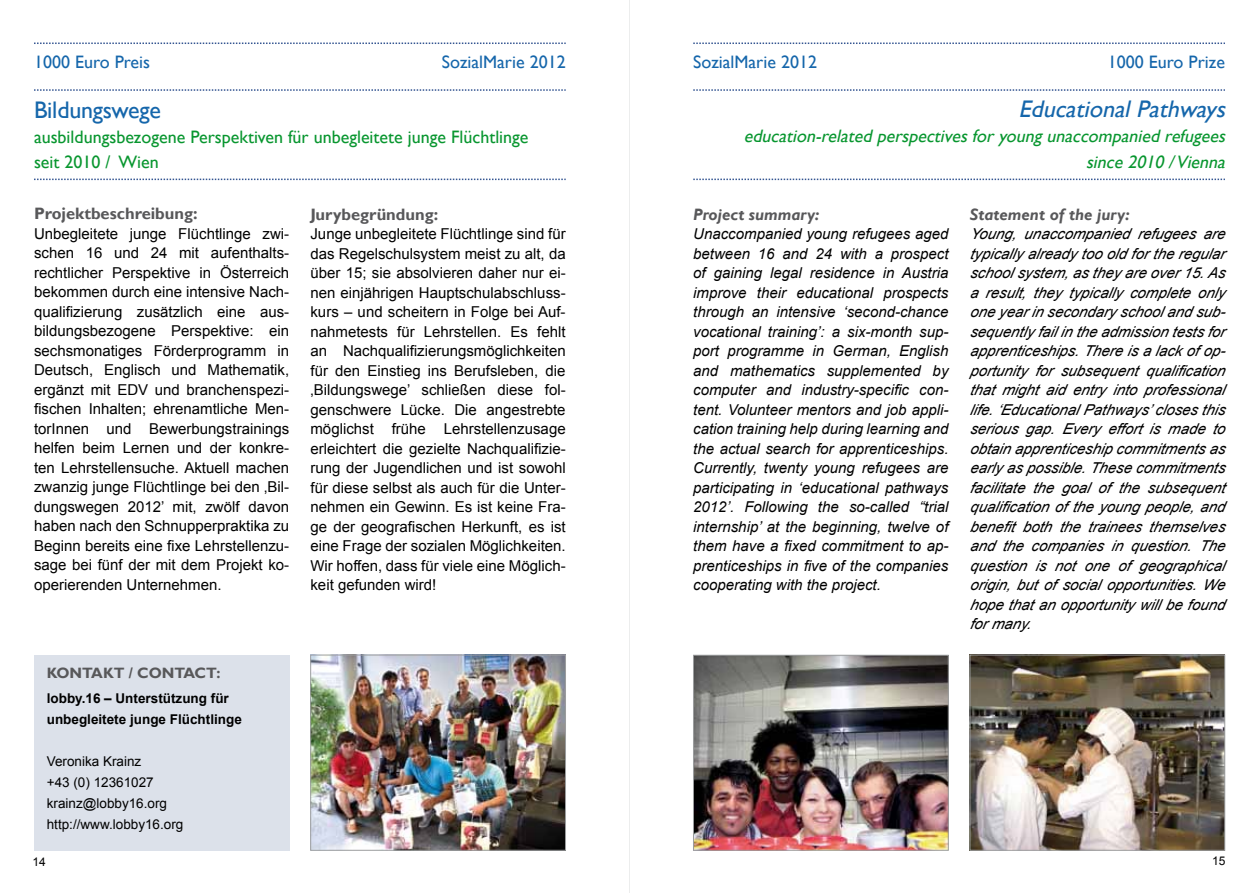
<style>
.page{position:relative;width:1259px;height:893px;background:#fff}
.page>*{position:absolute;margin:0;border:0;box-sizing:border-box;transform-origin:0 0}
.t1{font:italic 24px "Gill Sans";color:#1566ab}
.t2{font:24px "Gill Sans";letter-spacing:-.01em;color:#1566ab}
.t3{font:18px/25.2px "Gill Sans";color:#08962f}
.t4{font:italic 18px/25.2px "Gill Sans";color:#08962f;text-align:right}
.t5{font:18px "Gill Sans";color:#1566ab}
.t6{font:700 16.5px "Gill Sans";color:#58585a}
.t7{font:italic 700 16.5px "Gill Sans";color:#58585a}
.t8{font:italic 15px/19.5px "Arial";color:#000;text-align:justify}
.t9{font:15px/19.5px "Arial";color:#000;text-align:justify}
.t10{font:700 15px "Gill Sans";color:#58585a}
.t11{font:13.5px/21px "Arial";color:#000}
.t12{font:700 13.5px/21px "Arial";color:#000}
.t13{font:12px "Arial";color:#000}
</style>
<div class="page">
<hr style="left:629px;top:0;width:1px;height:893px;background:#eceded">
<div style="left:34px;top:655px;width:255px;height:195px;background:#dce1ea"></div>
<img style="left:312px;top:657px;width:252px;height:191px">
<div style="left:310px;top:655px;width:256px;height:195px;border:1px solid #9c9e9f"></div>
<img style="left:695px;top:657px;width:251px;height:191px">
<div style="left:693px;top:655px;width:255px;height:195px;border:1px solid #9c9e9f"></div>
<img style="left:971px;top:657px;width:252px;height:191px">
<div style="left:969px;top:655px;width:256px;height:195px;border:1px solid #9c9e9f"></div>
<svg style="left:693px;top:43px;width:532px;height:1px"></svg>
<svg style="left:693px;top:89px;width:532px;height:2px"></svg>
<svg style="left:693px;top:179px;width:532px;height:1px"></svg>
<svg style="left:34px;top:43px;width:532px;height:1px"></svg>
<svg style="left:34px;top:89px;width:532px;height:2px"></svg>
<svg style="left:34px;top:179px;width:532px;height:1px"></svg>
<p class="t5" style="left:34px;top:52px;width:118px">1000 Euro Preis</p>
<p class="t5" style="left:442px;top:52px;width:125px">SozialMarie 2012</p>
<h1 class="t2" style="left:34px;top:96px;width:128px">Bildungswege</h1>
<p class="t3" style="left:34px;top:124px;width:496px">ausbildungsbezogene Perspektiven für unbegleitete junge Flüchtlinge seit 2010 / Wien</p>
<p class="t6" style="left:34px;top:204px;width:165px">Projektbeschreibung:</p>
<p class="t9" style="left:34px;top:224px;width:257px">Unbegleitete junge Flüchtlinge zwi&shy;schen 16 und 24 mit aufenthalts&shy;rechtlicher Perspektive in Österreich bekommen durch eine intensive Nach&shy;qualifizierung zusätzlich eine aus&shy;bildungsbezogene Perspektive: ein sechsmonatiges Förderprogramm in Deutsch, Englisch und Mathematik, ergänzt mit EDV und branchenspezi&shy;fischen Inhalten; ehrenamtliche Men&shy;torInnen und Bewerbungstrainings helfen beim Lernen und der konkre&shy;ten Lehrstellensuche. Aktuell machen zwanzig junge Flüchtlinge bei den ‚Bil&shy;dungswegen 2012’ mit, zwölf davon haben nach den Schnupperpraktika zu Beginn bereits eine fixe Lehrstellenzu&shy;sage bei fünf der mit dem Projekt ko&shy;operierenden Unternehmen.</p>
<p class="t6" style="left:310px;top:204px;width:129px">Jurybegründung:</p>
<p class="t9" style="left:310px;top:224px;width:257px">Junge unbegleitete Flüchtlinge sind für das Regelschulsystem meist zu alt, da über 15; sie absolvieren daher nur ei&shy;nen einjährigen Hauptschulabschluss&shy;kurs – und scheitern in Folge bei Auf&shy;nahmetests für Lehrstellen. Es fehlt an Nachqualifizierungsmöglichkeiten für den Einstieg ins Berufsleben, die ‚Bildungswege’ schließen diese fol&shy;genschwere Lücke. Die angestrebte möglichst frühe Lehrstellenzusage erleichtert die gezielte Nachqualifizie&shy;rung der Jugendlichen und ist sowohl für diese selbst als auch für die Unter&shy;nehmen ein Gewinn. Es ist keine Fra&shy;ge der geografischen Herkunft, es ist eine Frage der sozialen Möglichkeiten.<br>Wir hoffen, dass für viele eine Möglich&shy;keit gefunden wird!</p>
<p class="t10" style="left:47px;top:664px;width:175px">KONTAKT / CONTACT:</p>
<p class="t12" style="left:47px;top:688px;width:197px">lobby.16 – Unterstützung für unbegleitete junge Flüchtlinge</p>
<p class="t11" style="left:47px;top:751px;width:138px">Veronika Krainz<br>+43 (0) 12361027 krainz@lobby16.org http://www.lobby16.org</p>
<p class="t5" style="left:693px;top:52px;width:125px">SozialMarie 2012</p>
<p class="t5" style="left:1108px;top:52px;width:118px">1000 Euro Prize</p>
<h1 class="t1" style="left:1018px;top:95px;width:214px">EducationalPathways</h1>
<p class="t4" style="left:744px;top:124px;width:487px">education-related perspectivesforyoungunaccompanied refugees since 2010 /Vienna</p>
<p class="t7" style="left:693px;top:205px;width:128px">Project summary:</p>
<p class="t8" style="left:693px;top:224px;width:257px">Unaccompanied young refugees aged between 16 and 24 with a prospect of gaining legal residence in Austria improve their educational prospects through an intensive ‘second-chance vocational training’: a six-month sup&shy;port programme in German, English and mathematics supplemented by computer and industry-specific con&shy;tent. Volunteer mentors and job appli&shy;cation training help during learning and the actual search for apprenticeships.<br>Currently, twenty young refugees are participating in ‘educational pathways 2012’. Following the so-called “trial internship’ at the beginning, twelve of them have a fixed commitment to ap&shy;prenticeships in five of the companies cooperating with the project.</p>
<p class="t7" style="left:969px;top:205px;width:161px">Statement of the jury:</p>
<p class="t8" style="left:969px;top:224px;width:261px">Young, unaccompanied refugees are typicallyalreadytoo old forthe regular schoolsystem,astheyare over15.As a result, they typically complete only one yearin secondaryschooland sub&shy;sequentlyfailin the admission testsfor apprenticeships.There isa lack of op&shy;portunity for subsequent qualification that might aid entry into professional life.‘EducationalPathways’ closesthis serious gap. Every effort is made to obtain apprenticeship commitmentsas earlyaspossible.These commitments facilitate the goal of the subsequent qualification of the young people, and benefit both the trainees themselves and the companies in question. The question is not one of geographical origin, but of social opportunities. We hope that an opportunity will be found formany.</p>
<p class="t13" style="left:33px;top:854px;width:15px">14</p>
<p class="t13" style="left:1212px;top:853px;width:15px">15</p>
</div>
